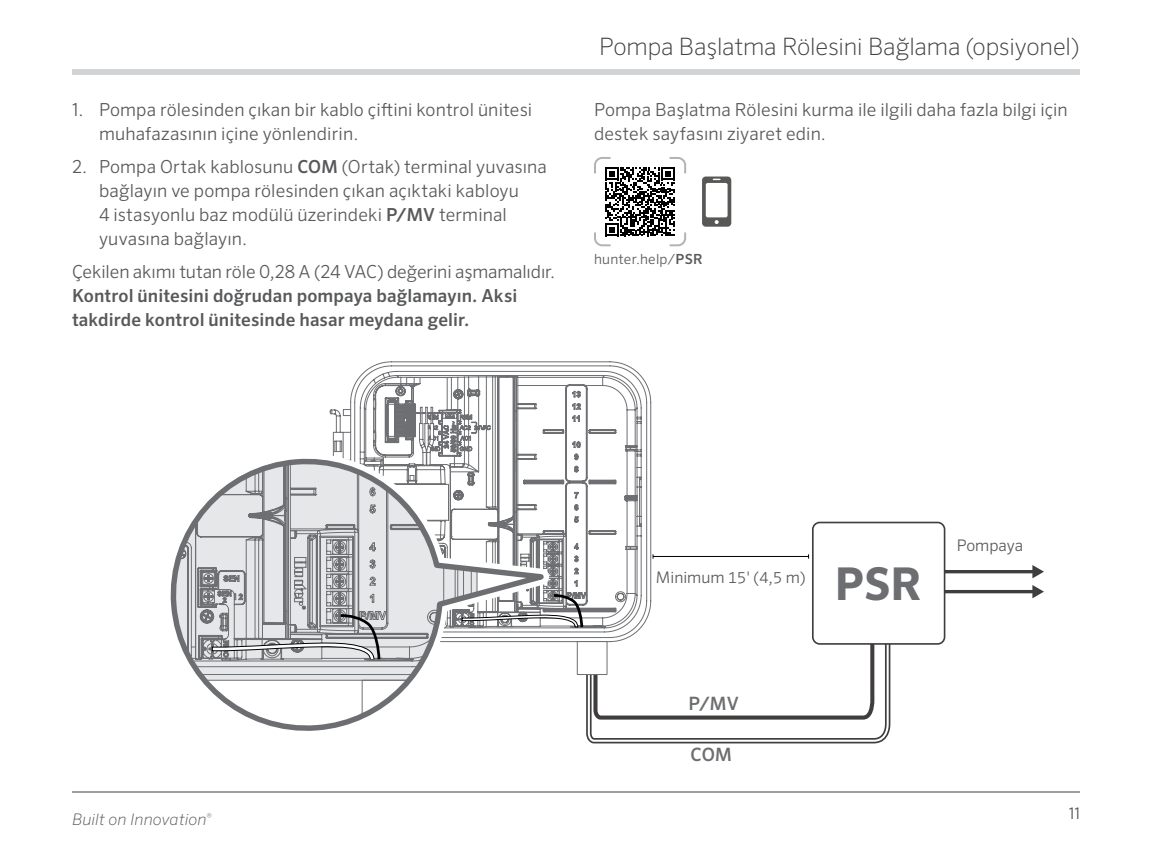
<style>
.page{position:relative;width:1152px;height:864px;background:#fff}
.page>*{position:absolute;margin:0;border:0;box-sizing:border-box;transform-origin:0 0}
.t1{font:700 45.2px "Sero Pro";color:#6d6e71}
.t2{font:200 24px "Sero Pro";letter-spacing:-.005em;color:#414042}
.t3{font:500 18.4px "Sero Pro";color:#6d6e71}
.t4{font:300 18px/24px "Sero Pro";letter-spacing:.005em;color:#58595b}
.t5{font:500 18px/24px "Sero Pro";letter-spacing:.01em;color:#58595b}
.t6{font:300 16px "Sero Pro";color:#58595b}
.t7{font:italic 200 16px "Sero Pro";letter-spacing:.01em;color:#58595b}
.t8{font:300 16px "Sero Pro";color:#515254}
.t9{font:300 14px "Sero Pro";letter-spacing:.015em;color:#58595b}
.s1{font-weight:500}
</style>
<div class="page">
<div style="left:72px;top:69px;width:1008px;height:6px;background:#d1d3d4"></div>
<hr style="left:72px;top:792px;width:1008px;height:1px;background:#414042">
<hr style="left:944px;top:570px;width:90px;height:3px;background:#403e3d">
<svg style="left:1032px;top:565px;width:12px;height:13px"></svg>
<hr style="left:944px;top:590px;width:90px;height:3px;background:#403e3d">
<svg style="left:1032px;top:585px;width:12px;height:13px"></svg>
<div style="left:812px;top:522px;width:133px;height:123px;border:2px solid #403e3d;border-radius:7px"></div>
<svg style="left:329px;top:361px;width:322px;height:232px"></svg>
<svg style="left:629px;top:593px;width:264px;height:151px"></svg>
<svg style="left:329px;top:439px;width:300px;height:305px"></svg>
<svg style="left:170px;top:451px;width:400px;height:283px"></svg>
<svg style="left:702px;top:177px;width:29px;height:50px"></svg>
<svg style="left:594px;top:157px;width:92px;height:89px"></svg>
<hr style="left:653px;top:556px;width:156px;height:1px;background:#000">
<p class="t4" style="left:99px;top:98px;width:435px;text-indent:-27px">1. Pompa rölesinden çıkan bir kablo çiftini kontrol ünitesi muhafazasının içine yönlendirin.</p>
<p class="t4" style="left:99px;top:155px;width:449px;text-indent:-27px">2. Pompa Ortak kablosunu <span class="s1">COM</span> (Ortak) terminal yuvasına bağlayın ve pompa rölesinden çıkan açıktaki kabloyu<br>4 istasyonlu baz modülü üzerindeki <span class="s1">P/MV</span> terminal yuvasına bağlayın.</p>
<p class="t4" style="left:72px;top:260px;width:485px">Çekilen akımı tutan röle 0,28 A (24 VAC) değerini aşmamalıdır.</p>
<p class="t5" style="left:72px;top:284px;width:447px">Kontrol ünitesini doğrudan pompaya bağlamayın. Aksi takdirde kontrol ünitesinde hasar meydana gelir.</p>
<h2 class="t2" style="left:599px;top:32px;width:482px">Pompa Başlatma Rölesini Bağlama (opsiyonel)</h2>
<p class="t4" style="left:594px;top:98px;width:475px">Pompa Başlatma Rölesini kurma ile ilgili daha fazla bilgi için destek sayfasını ziyaret edin.</p>
<p class="t9" style="left:594px;top:251px;width:110px">hunter.help/<span class="s1">PSR</span></p>
<p class="t7" style="left:72px;top:810px;width:141px">Built on Innovation<sup>®</sup></p>
<p class="t6" style="left:656px;top:567px;width:151px">Minimum 15' (4,5 m)</p>
<h1 class="t1" style="left:835px;top:557px;width:89px">PSR</h1>
<p class="t6" style="left:957px;top:536px;width:68px">Pompaya</p>
<p class="t3" style="left:688px;top:692px;width:52px">P/MV</p>
<p class="t3" style="left:691px;top:743px;width:43px">COM</p>
<p class="t8" style="left:1069px;top:804px;width:13px">11</p>
</div>
